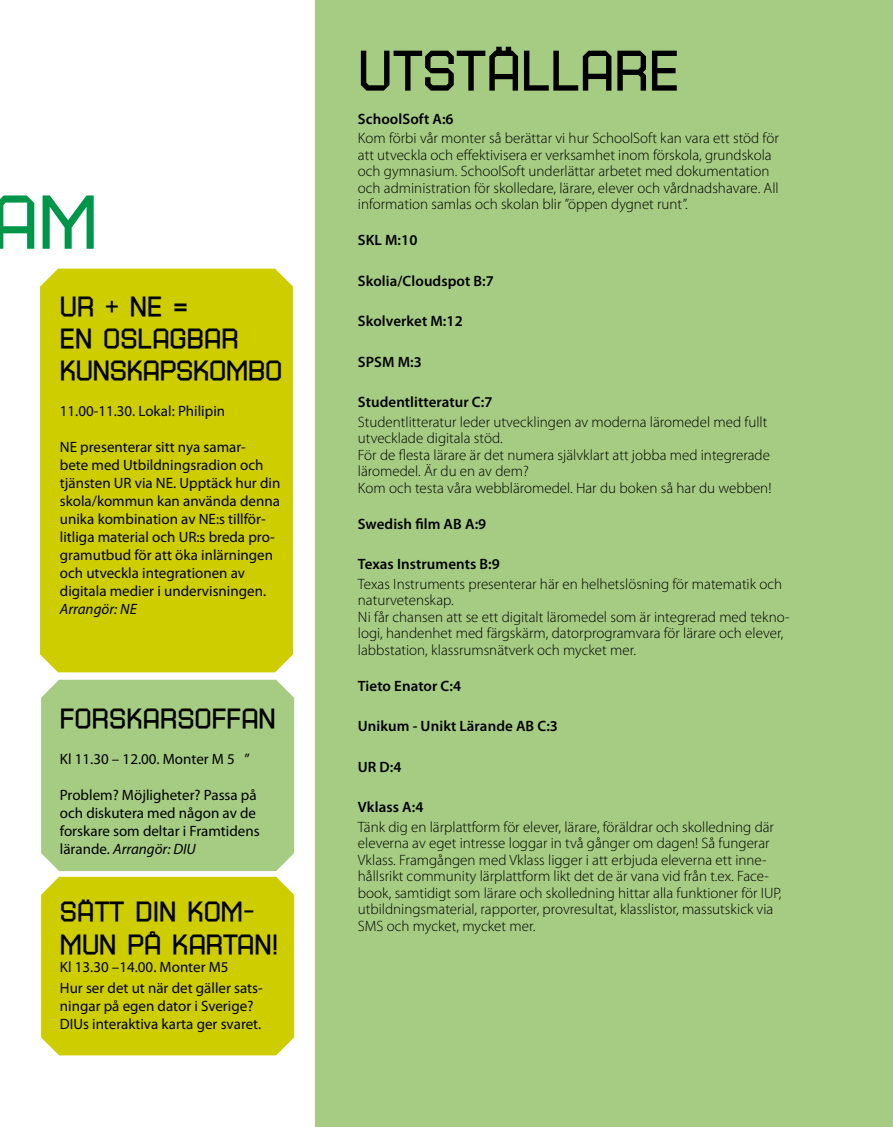
<style>
.page{position:relative;width:893px;height:1127px;background:#fff}
.page>*{position:absolute;margin:0;border:0;box-sizing:border-box;transform-origin:0 0}
.t1{font:72px "Square 45";color:#009649}
.t2{font:54px "Square 45";color:#000}
.t3{font:27px/32.4px "Square 45";color:#000}
.t4{font:300 15px/16.5px "Myriad Pro";color:#000}
.t5{font:15px/18px "Myriad Pro";color:#000}
.t6{font:600 15px "Myriad Pro";letter-spacing:.005em;color:#000}
.t7{font:italic 15px "Myriad Pro";color:#000}
.s1{font-style:italic}
</style>
<div class="page">
<div style="left:315px;top:0;width:578px;height:1127px;background:#a5cc82"></div>
<div style="left:41px;top:680px;width:253px;height:191px;background:#a5cc82"></div>
<div style="left:40px;top:269px;width:253px;height:403px;background:#cecd00"></div>
<div style="left:41px;top:877px;width:253px;height:178px;background:#cecd00"></div>
<h1 class="t1" style="left:-8px;top:177px;width:99px">AM</h1>
<h3 class="t3" style="left:60px;top:289px;width:130px">UR + NE =<br>EN OSLA</h3>
<h3 class="t3" style="left:170px;top:322px;width:52px">GBAR</h3>
<h3 class="t3" style="left:60px;top:354px;width:68px">KUNSKAPSK</h3>
<h3 class="t3" style="left:209px;top:354px;width:75px">OMBO</h3>
<p class="t5" style="left:60px;top:402px;width:167px">11.00-11.30. Lokal: Philipin</p>
<p class="t5" style="left:60px;top:438px;width:222px">NE presenterar sitt nya samar-<br>bete med Utbildningsradion och tjänsten UR via NE. Upptäck hur din skola/kommun kan använda denna unika kombination av NE:s tillför&shy;litliga material och UR:s breda pro&shy;gramutbud för att öka inlärningen och utveckla integrationen av digitala medier i undervisningen.</p>
<p class="t7" style="left:60px;top:600px;width:78px">Arrangör: NE</p>
<h3 class="t3" style="left:60px;top:702px;width:50px">FORSKARS</h3>
<h3 class="t3" style="left:195px;top:702px;width:83px">OFFAN</h3>
<p class="t5" style="left:60px;top:750px;width:191px">Kl 11.30 – 12.00. Monter M 5 ”</p>
<p class="t5" style="left:60px;top:786px;width:201px">Problem? Möjligheter? Passa på och diskutera med någon av de forskare som deltar i Framtidens lärande. <span class="s1">Arrangör: DIU</span></p>
<h3 class="t3" style="left:60px;top:895px;width:34px">SÄTT</h3>
<h3 class="t3" style="left:60px;top:895px;width:196px;text-indent:76px">DIN KOM-<br>MUN PÅ KARTA</h3>
<h3 class="t3" style="left:255px;top:927px;width:26px">N!</h3>
<p class="t5" style="left:60px;top:955px;width:204px;line-height:21.6px">Kl 13.30 –14.00. Monter M5<br>Hur ser det ut när det gäller sats-</p>
<p class="t5" style="left:60px;top:997px;width:203px">ningar på egen dator i Sverige?<br>DIUs interaktiva karta ger svaret.</p>
<h2 class="t2" style="left:358px;top:37px;width:323px">UTSTÄLLARE</h2>
<p class="t6" style="left:358px;top:109px;width:97px">SchoolSoft A:6</p>
<p class="t4" style="left:358px;top:130px;width:422px">Kom förbi vår monter så berättar vi hur SchoolSoft kan vara ett stöd för att utveckla och effektivisera er verksamhet inom förskola, grundskola och gymnasium. SchoolSoft underlättar arbetet med dokumentation och administration för skolledare, lärare, elever och vårdnadshavare. All information samlas och skolan blir ”öppen dygnet runt”.</p>
<p class="t6" style="left:358px;top:230px;width:61px">SKL M:10</p>
<p class="t6" style="left:358px;top:271px;width:138px">Skolia/Cloudspot B:7</p>
<p class="t6" style="left:358px;top:311px;width:106px">Skolverket M:12</p>
<p class="t6" style="left:358px;top:352px;width:65px">SPSM M:3</p>
<p class="t6" style="left:358px;top:392px;width:136px">Studentlitteratur C:7</p>
<p class="t4" style="left:358px;top:413px;width:415px">Studentlitteratur leder utvecklingen av moderna läromedel med fullt utvecklade digitala stöd.<br>För de flesta lärare är det numera självklart att jobba med integrerade läromedel. Är du en av dem?<br>Kom och testa våra webbläromedel. Har du boken så har du webben!</p>
<p class="t6" style="left:358px;top:514px;width:130px">Swedish film AB A:9</p>
<p class="t6" style="left:358px;top:554px;width:144px">Texas Instruments B:9</p>
<p class="t4" style="left:358px;top:575px;width:433px">Texas Instruments presenterar här en helhetslösning för matematik och naturvetenskap.<br>Ni får chansen att se ett digitalt läromedel som är integrerad med tekno&shy;logi, handenhet med färgskärm, datorprogramvara för lärare och elever, labbstation, klassrumsnätverk och mycket mer.</p>
<p class="t6" style="left:358px;top:676px;width:105px">Tieto Enator C:4</p>
<p class="t6" style="left:358px;top:716px;width:202px">Unikum - Unikt Lärande AB C:3</p>
<p class="t6" style="left:358px;top:757px;width:45px">UR D:4</p>
<p class="t6" style="left:358px;top:797px;width:67px">Vklass A:4</p>
<p class="t4" style="left:358px;top:818px;width:425px">Tänk dig en lärplattform för elever, lärare, föräldrar och skolledning där eleverna av eget intresse loggar in två gånger om dagen! Så fungerar Vklass. Framgången med Vklass ligger i att erbjuda eleverna ett inne&shy;hållsrikt community lärplattform likt det de är vana vid från t.ex. Face&shy;book, samtidigt som lärare och skolledning hittar alla funktioner för IUP, utbildningsmaterial, rapporter, provresultat, klasslistor, massutskick via SMS och mycket, mycket mer.</p>
</div>
